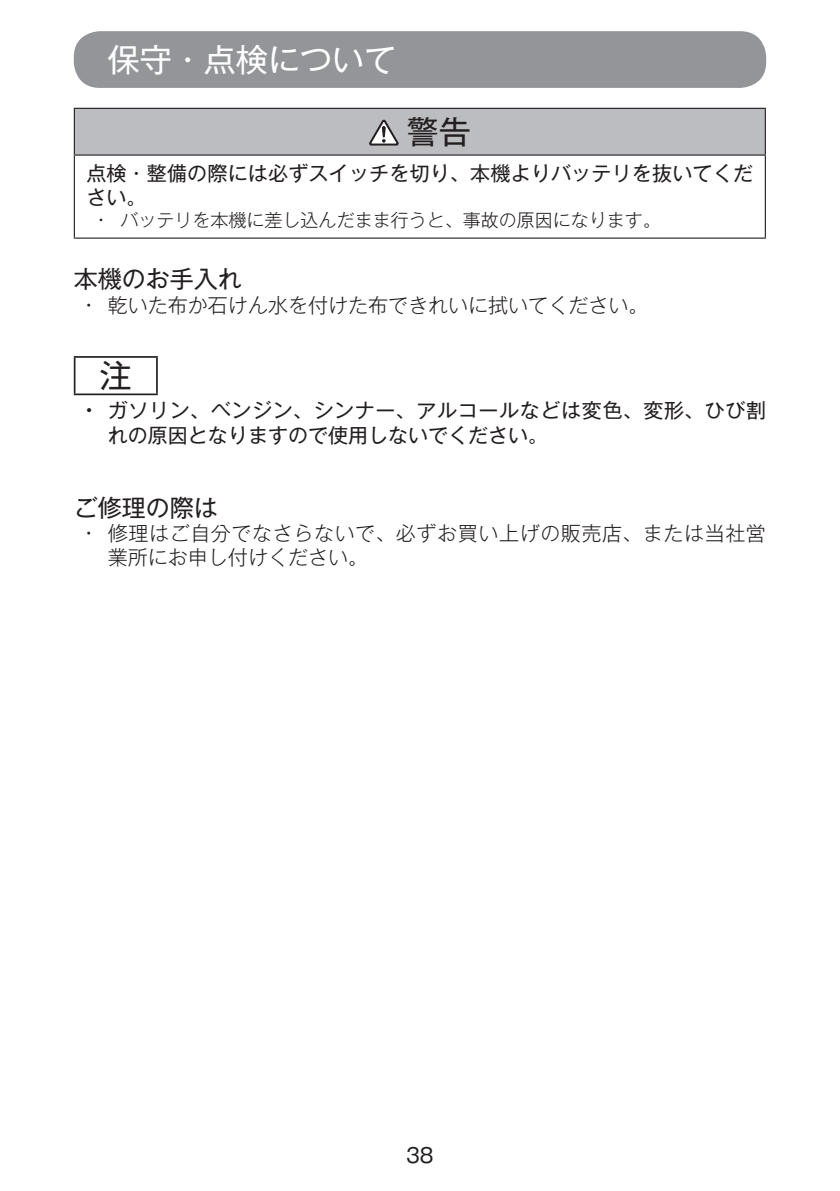
<style>
.page{position:relative;width:840px;height:1191px;background:#fff}
.page>*{position:absolute;margin:0;border:0;box-sizing:border-box;transform-origin:0 0}
.t1{font:32px "Gothic MB101 Pro";color:#fff}
.t2{font:32px "Gothic MB101 Pro";color:#231f20}
.t3{font:24px "Gothic MB101 Pro";color:#231f20}
.t4{font:20px/24px "Gothic MB101 Pro";letter-spacing:.035em;color:#231f20}
.t5{font:300 20px/24px "Gothic MB101 Pro";letter-spacing:.03em;color:#231f20}
.t6{font:20px/24px "Gothic MB101 Pro";letter-spacing:.01em;color:#231f20}
.t7{font:300 20px "Gothic MB101 Pro";color:#231f20}
.t8{font:300 18px "Gothic MB101 Pro";color:#231f20}
.s1{font-weight:500}
</style>
<div class="page">
<div style="left:74px;top:31px;width:691px;height:57px;background:#939598;border-radius:26px"></div>
<div style="left:74px;top:108px;width:690px;height:47px;background:#bcbdc0"></div>
<hr style="left:74px;top:156px;width:1px;height:81px;background:#231f20">
<hr style="left:764px;top:156px;width:1px;height:81px;background:#231f20">
<hr style="left:74px;top:108px;width:691px;height:1px;background:#231f20">
<hr style="left:74px;top:109px;width:1px;height:45px;background:#231f20">
<hr style="left:764px;top:109px;width:1px;height:45px;background:#231f20">
<hr style="left:74px;top:154px;width:691px;height:2px;background:#231f20">
<hr style="left:74px;top:237px;width:691px;height:2px;background:#231f20">
<svg style="left:369px;top:120px;width:29px;height:26px"></svg>
<hr style="left:74px;top:356px;width:84px;height:2px;background:#231f20">
<hr style="left:74px;top:358px;width:1px;height:35px;background:#231f20">
<hr style="left:156px;top:358px;width:2px;height:35px;background:#231f20">
<hr style="left:74px;top:393px;width:84px;height:2px;background:#231f20">
<h1 class="t1" style="left:108px;top:33px;width:290px">保守・点検について</h1>
<h1 class="t2" style="left:406px;top:105px;width:65px">警告</h1>
<p class="t6" style="left:86px;top:159px;width:668px">点検・整備の際には必ずスイッチを切り、本機よりバッテリを抜いてください。</p>
<p class="t8" style="left:98px;top:206px;width:564px">• バッテリを本機に差し込んだまま行うと、事故の原因になります。</p>
<p class="t3" style="left:74px;top:259px;width:169px">本機のお手入れ</p>
<p class="t7" style="left:85px;top:288px;width:564px">• 乾いた布か石けん水を付けた布できれいに拭いてください。</p>
<h1 class="t2" style="left:100px;top:349px;width:33px">注</h1>
<p class="t4" style="left:108px;top:396px;width:659px;text-indent:-23px"><span class="s1">•</span> ガソリン、ベンジン、シンナー、アルコールなどは変色、変形、ひび割れの原因となりますので使用しないでください。</p>
<p class="t3" style="left:74px;top:487px;width:145px">ご修理の際は</p>
<p class="t5" style="left:108px;top:519px;width:659px;text-indent:-23px">• 修理はご自分でなさらないで、必ずお買い上げの販売店、または当社営業所にお申し付けください。</p>
<p class="t6" style="left:406px;top:1140px;width:29px">38</p>
</div>
